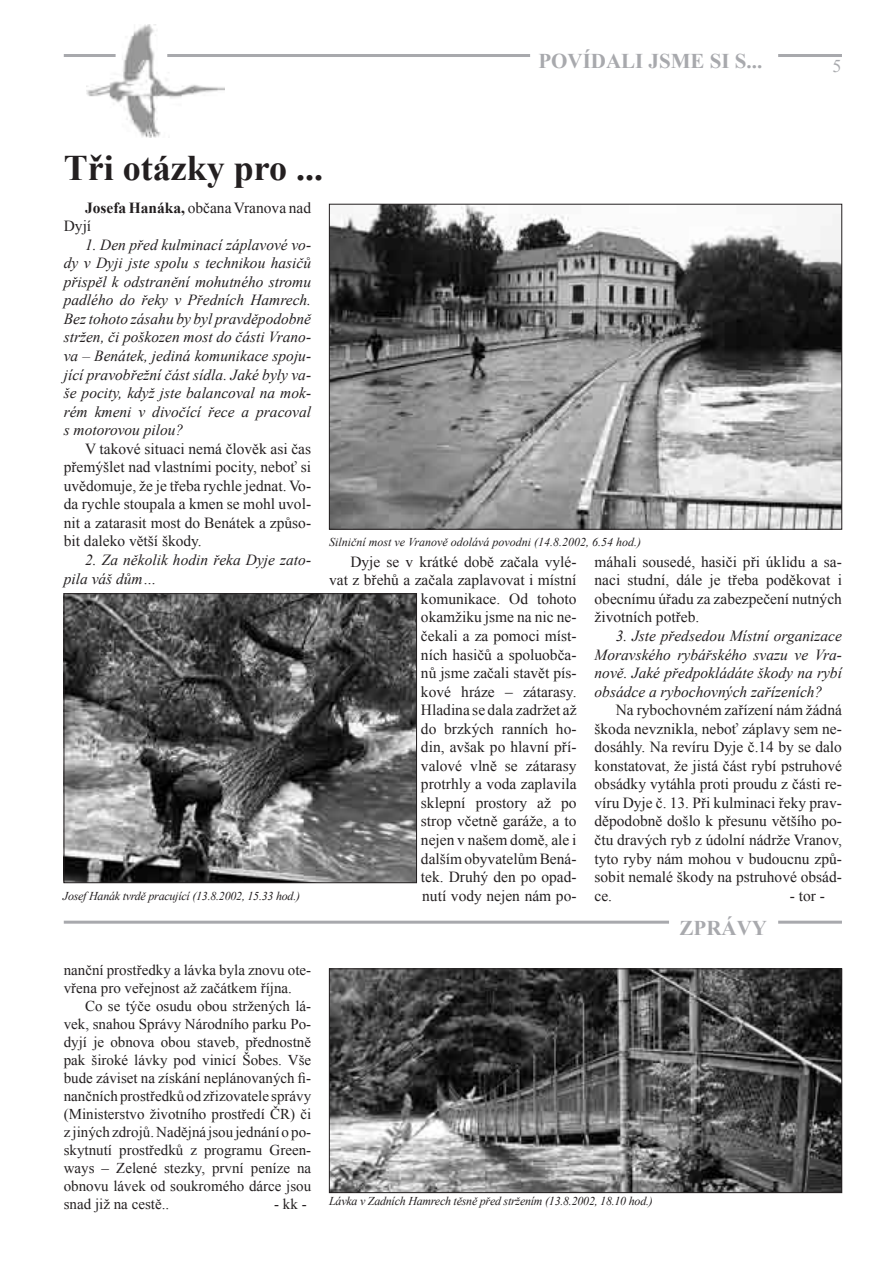
<style>
.page{position:relative;width:893px;height:1263px;background:#fff}
.page>*{position:absolute;margin:0;border:0;box-sizing:border-box;transform-origin:0 0}
.t1{font:700 36px "Times New Roman";color:#231f20}
.t2{font:700 21px "Times New Roman";color:#a8a9ad}
.t3{font:18px "Times New Roman";color:#a8a9ad}
.t4{font:15.45px/18.6px "Times New Roman";color:#231f20;text-align:justify}
.t5{font:italic 15.45px/18.6px "Times New Roman";color:#231f20;text-align:justify}
.t6{font:15px/18px "Times New Roman";color:#231f20}
.t7{font:italic 12px "Times New Roman";letter-spacing:-.02em;color:#231f20}
.t8{font:italic 12px "Times New Roman";color:#231f20}
.s1{font-weight:700}
</style>
<div class="page">
<img style="left:86px;top:25px;width:138px;height:113px">
<hr style="left:64px;top:54px;width:52px;height:3px;background:#a8a9ad">
<hr style="left:167px;top:54px;width:363px;height:3px;background:#a8a9ad">
<hr style="left:778px;top:54px;width:64px;height:3px;background:#a8a9ad">
<hr style="left:64px;top:921px;width:605px;height:3px;background:#a8a9ad">
<hr style="left:778px;top:921px;width:64px;height:3px;background:#a8a9ad">
<img style="left:331px;top:206px;width:509px;height:321px">
<div style="left:329px;top:204px;width:513px;height:325px;border:1px solid #231f20"></div>
<img style="left:66px;top:595px;width:349px;height:286px">
<div style="left:64px;top:593px;width:353px;height:290px;border:1px solid #231f20"></div>
<img style="left:331px;top:971px;width:509px;height:220px">
<div style="left:329px;top:969px;width:513px;height:224px;border:1px solid #231f20"></div>
<h2 class="t2" style="left:538px;top:47px;width:226px">POVÍDALI JSME SI S...</h2>
<p class="t3" style="left:832px;top:53px;width:10px">5</p>
<h1 class="t1" style="left:64px;top:143px;width:261px">Tři otázky pro ...</h1>
<p class="t4" style="left:64px;top:198px;width:249px;text-indent:21px"><span class="s1">Josefa Hanáka,</span> občana Vranova nad<br>Dyjí</p>
<p class="t5" style="left:64px;top:235px;width:249px;text-indent:21px">1. Den před kulminací záplavové vo&shy;dy v Dyji jste spolu s technikou hasičů přispěl k odstranění mohutného stromu padlého do řeky v Předních Hamrech.<br>Bez tohoto zásahu by byl pravděpodobně stržen, či poškozen most do části Vrano&shy;va – Benátek, jediná komunikace spoju&shy;jící pravobřežní část sídla. Jaké byly va&shy;še pocity, když jste balancoval na mok&shy;rém kmeni v divočící řece a pracoval s motorovou pilou?</p>
<p class="t4" style="left:64px;top:439px;width:249px;text-indent:21px">V takové situaci nemá člověk asi čas přemýšlet nad vlastními pocity, neboť si uvědomuje, že je třeba rychle jednat. Vo&shy;da rychle stoupala a kmen se mohl uvol&shy;nit a zatarasit most do Benátek a způso&shy;bit daleko větší škody.</p>
<p class="t5" style="left:64px;top:550px;width:249px;text-indent:21px">2. Za několik hodin řeka Dyje zato&shy;pila váš dům…</p>
<p class="t4" style="left:329px;top:552px;width:249px;text-align:right">Dyje se v krátké době začala vylé&shy;vat z břehů a začala zaplavovat i místní komunikace. Od tohoto<br>okamžiku jsme na nic ne-<br>čekali a za pomoci míst-<br>ních hasičů a spoluobča-<br>nů jsme začali stavět pís-<br>kové hráze – zátarasy.<br>Hladina se dala zadržet až<br>do brzkých ranních ho-<br>din, avšak po hlavní pří-<br>valové vlně se zátarasy<br>protrhly a voda zaplavila<br>sklepní prostory až po<br>strop včetně garáže, a to<br>nejen v našem domě, ale i<br>dalším obyvatelům Bená-<br>tek. Druhý den po opad-<br>nutí vody nejen nám po-</p>
<p class="t4" style="left:595px;top:552px;width:249px">máhali sousedé, hasiči při úklidu a sa&shy;naci studní, dále je třeba poděkovat i obecnímu úřadu za zabezpečení nutných životních potřeb.</p>
<p class="t8" style="left:329px;top:534px;width:314px">Silniční most ve Vranově odolává povodni (14.8.2002, 6.54 hod.)</p>
<p class="t5" style="left:595px;top:626px;width:249px;text-indent:21px">3. Jste předsedou Místní organizace Moravského rybářského svazu ve Vra&shy;nově. Jaké předpokládáte škody na rybí obsádce a rybochovných zařízeních?</p>
<p class="t4" style="left:595px;top:700px;width:249px;text-indent:21px">Na rybochovném zařízení nám žádná škoda nevznikla, neboť záplavy sem ne&shy;dosáhly. Na revíru Dyje č.14 by se dalo konstatovat, že jistá část rybí pstruhové obsádky vytáhla proti proudu z části re&shy;víru Dyje č. 13. Při kulminaci řeky prav&shy;děpodobně došlo k přesunu většího po&shy;čtu dravých ryb z údolní nádrže Vranov, tyto ryby nám mohou v budoucnu způ&shy;sobit nemalé škody na pstruhové obsád&shy;ce.</p>
<p class="t4" style="left:790px;top:886px;width:37px">- tor -</p>
<p class="t7" style="left:63px;top:888px;width:239px">Josef Hanák tvrdě pracující (13.8.2002, 15.33 hod.)</p>
<p class="t6" style="left:64px;top:960px;width:249px">nanční prostředky a lávka byla znovu ote&shy;vřena pro veřejnost až začátkem října.</p>
<p class="t6" style="left:64px;top:996px;width:249px;text-align:justify;text-indent:21px">Co se týče osudu obou stržených lá&shy;vek, snahou Správy Národního parku Po&shy;dyjí je obnova obou staveb, přednostně pak široké lávky pod vinicí Šobes. Vše bude záviset na získání neplánovaných fi&shy;nančních prostředků od zřizovatele správy (Ministerstvo životního prostředí ČR) či z jiných zdrojů. Nadějná jsou jednání o po&shy;skytnutí prostředků z programu Green&shy;ways – Zelené stezky, první peníze na obnovu lávek od soukromého dárce jsou snad již na cestě..</p>
<p class="t6" style="left:274px;top:1194px;width:34px">- kk -</p>
<p class="t7" style="left:329px;top:1193px;width:325px">Lávka v Zadních Hamrech těsně před stržením (13.8.2002, 18.10 hod.)</p>
<h2 class="t2" style="left:679px;top:913px;width:89px">ZPRÁVY</h2>
</div>
